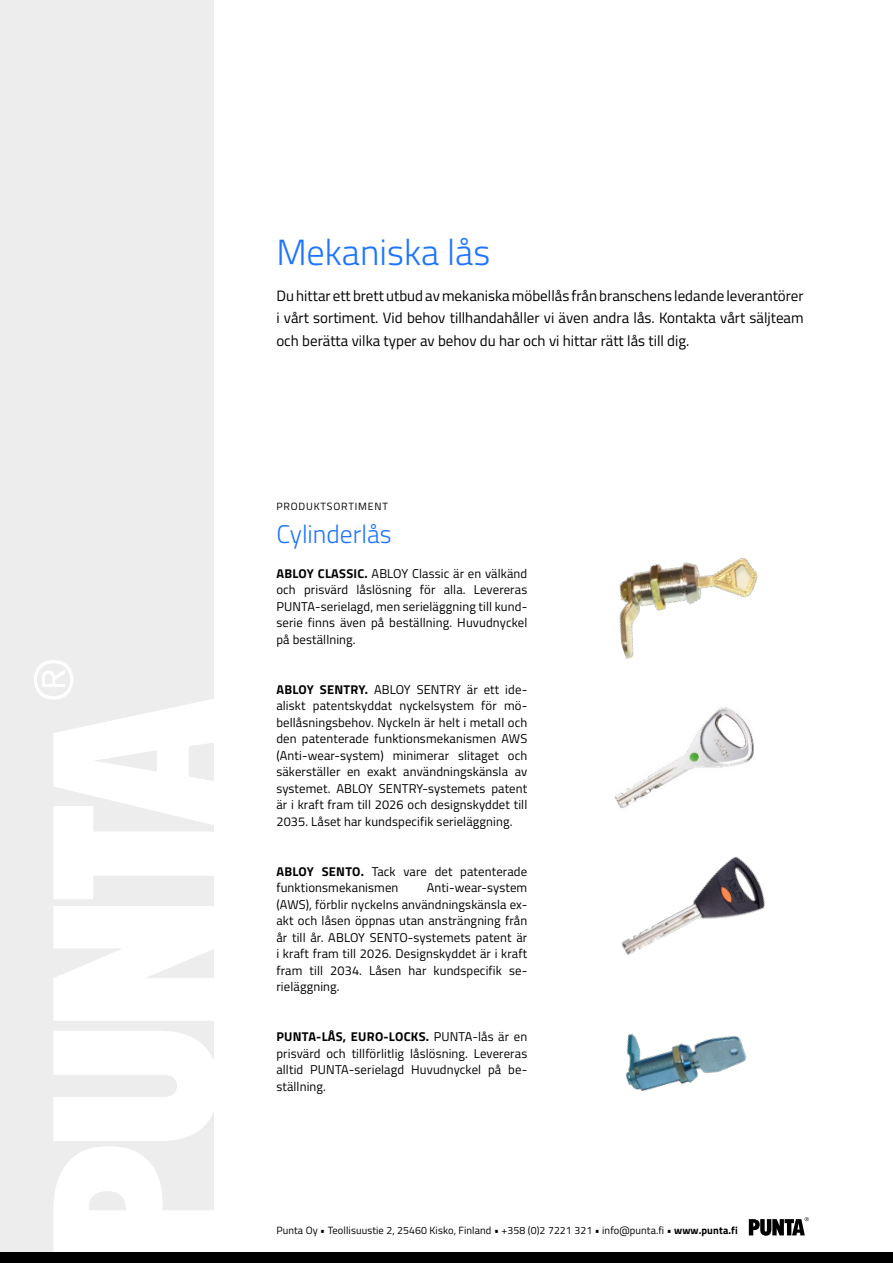
<style>
.page{position:relative;width:893px;height:1263px;background:#fff}
.page>*{position:absolute;margin:0;border:0;box-sizing:border-box;transform-origin:0 0}
.t1{font:300 36.45px "Titillium Web";color:#1f75ff}
.t2{font:300 25.5px "Titillium Web";color:#1f75ff}
.t3{font:15px/22.5px "Titillium Web";color:#000;text-align:justify}
.t4{font:12.75px/16.5px "Titillium Web";letter-spacing:.01em;color:#000;text-align:justify}
.t5{font:10.5px "Titillium Web";letter-spacing:.01em;color:#000}
.t6{font:10.5px "Titillium Web";letter-spacing:.08em;color:#000}
.s1{font-weight:700}
</style>
<div class="page">
<div style="left:0;top:0;width:214px;height:1263px;background:#ededee"></div>
<svg style="left:53px;top:906px;width:161px;height:346px"></svg>
<svg style="left:34px;top:660px;width:180px;height:239px"></svg>
<svg style="left:749px;top:1217px;width:60px;height:19px"></svg>
<div style="left:0;top:1252px;width:893px;height:11px;background:#000"></div>
<img style="left:619px;top:558px;width:139px;height:101px">
<img style="left:614px;top:707px;width:140px;height:101px">
<img style="left:621px;top:856px;width:144px;height:99px">
<img style="left:625px;top:1033px;width:122px;height:58px">
<h1 class="t1" style="left:276px;top:225px;width:215px">Mekaniska lås</h1>
<p class="t3" style="left:276px;top:284px;width:529px">Du hittar ett brett utbud av mekaniska möbellås från branschens ledande leverantörer i vårt sortiment. Vid behov tillhandahåller vi även andra lås. Kontakta vårt säljteam och berätta vilka typer av behov du har och vi hittar rätt lås till dig.</p>
<p class="t6" style="left:276px;top:499px;width:113px">PRODUKTSORTIMENT</p>
<h2 class="t2" style="left:276px;top:515px;width:117px">Cylinderlås</h2>
<p class="t4" style="left:276px;top:565px;width:252px"><span class="s1">ABLOY CLASSIC.</span> ABLOY Classic är en välkänd och prisvärd låslösning för alla. Levereras PUNTA-serielagd, men serieläggning till kund&shy;serie finns även på beställning. Huvudnyckel på beställning.</p>
<p class="t4" style="left:276px;top:681px;width:252px"><span class="s1">ABLOY SENTRY.</span> ABLOY SENTRY är ett ide&shy;aliskt patentskyddat nyckelsystem för mö&shy;bellåsningsbehov. Nyckeln är helt i metall och den patenterade funktionsmekanismen AWS (Anti-wear-system) minimerar slitaget och säkerställer en exakt användningskänsla av systemet. ABLOY SENTRY-systemets patent är i kraft fram till 2026 och designskyddet till 2035. Låset har kundspecifik serieläggning.</p>
<p class="t4" style="left:276px;top:862px;width:252px"><span class="s1">ABLOY SENTO.</span> Tack vare det patenterade funktionsmekanismen</p>
<p class="t4" style="left:276px;top:879px;width:252px;text-indent:151px">Anti-wear-system (AWS), förblir nyckelns användningskänsla ex&shy;akt och låsen öppnas utan ansträngning från år till år. ABLOY SENTO-systemets patent är i kraft fram till 2026. Designskyddet är i kraft fram till 2034. Låsen har kundspecifik se&shy;rieläggning.</p>
<p class="t4" style="left:276px;top:1028px;width:252px"><span class="s1">PUNTA-LÅS, EURO-LOCKS.</span> PUNTA-lås är en prisvärd och tillförlitlig låslösning. Levereras alltid PUNTA-serielagd Huvudnyckel på be&shy;ställning.</p>
<p class="t5" style="left:276px;top:1222px;width:463px">Punta Oy • Teollisuustie 2, 25460 Kisko, Finland • +358 (0)2 7221 321 • info@punta.fi • <span class="s1">www.punta.fi</span></p>
</div>
